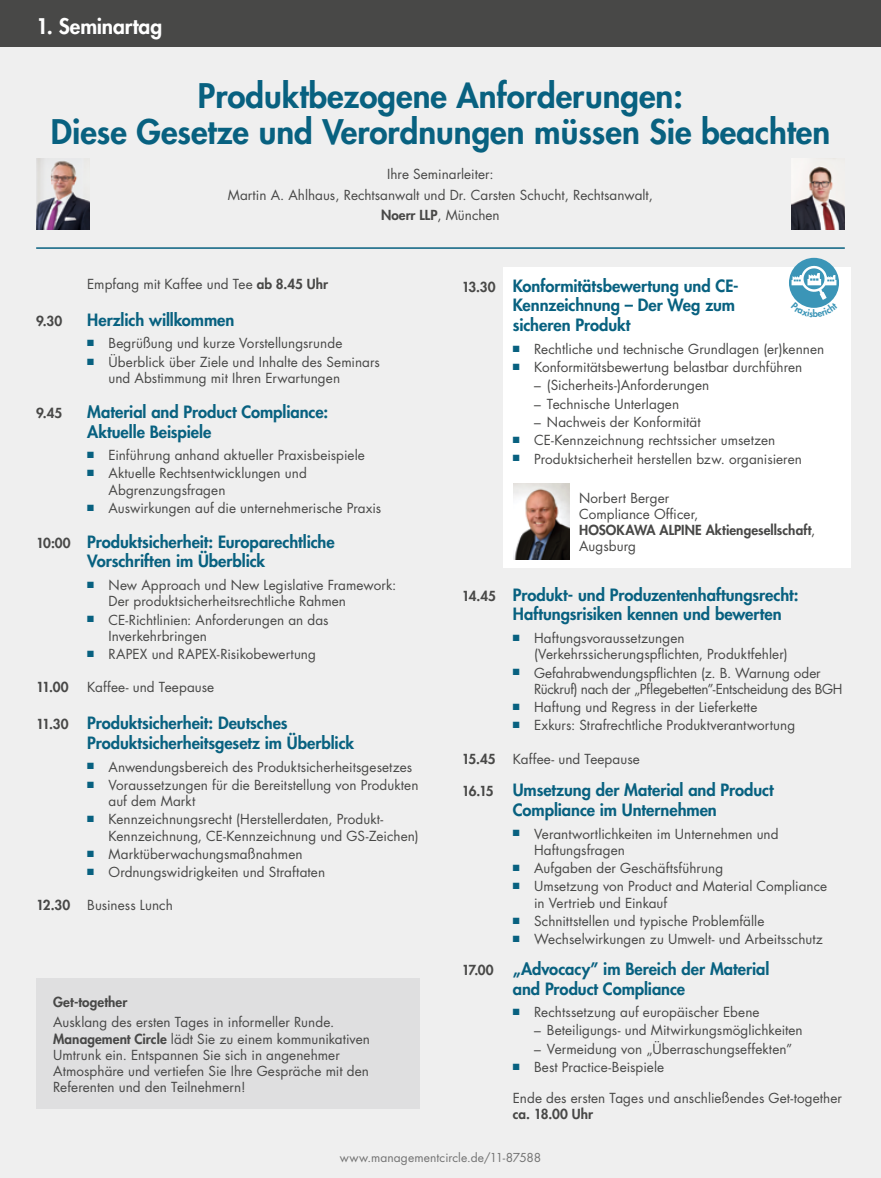
<style>
.page{position:relative;width:881px;height:1178px;background:#fff}
.page>*{position:absolute;margin:0;border:0;box-sizing:border-box;transform-origin:0 0}
.t1{font:800 33px/36px "Futura Std";color:#086180;text-align:center}
.t2{font:800 21px "Futura Std";letter-spacing:-.005em;color:#fff}
.t3{font:800 16.5px/19.8px "Futura Std";letter-spacing:-.005em;color:#086180}
.t4{font:13.5px/16.2px "Futura Std";letter-spacing:.005em;color:#484847}
.t5{font:13.5px/16.2px "Futura Std";letter-spacing:-.02em;color:#484847}
.t6{font:800 13.5px "Futura Std";letter-spacing:.005em;color:#484847}
.t7{font:12px "Futura Std";letter-spacing:.01em;color:#737373}
.s1{font-weight:800}
.s2{font-size:13.5px;color:#484847}
</style>
<div class="page">
<div style="left:0;top:0;width:880px;height:1178px;background:#efefef"></div>
<div style="left:0;top:0;width:880px;height:47px;background:#484847"></div>
<hr style="left:36px;top:247px;width:808px;height:2px;background:#086180">
<div style="left:503px;top:268px;width:347px;height:300px;background:#fff"></div>
<svg style="left:788px;top:258px;width:50px;height:50px"></svg>
<div style="left:36px;top:979px;width:383px;height:130px;background:#dfdfe0"></div>
<img style="left:513px;top:484px;width:56px;height:75px">
<img style="left:36px;top:159px;width:54px;height:71px">
<img style="left:791px;top:163px;width:53px;height:67px">
<svg style="left:790px;top:264px;width:47px;height:44px"></svg>
<h2 class="t2" style="left:36px;top:13px;width:127px">1. Seminartag</h2>
<h1 class="t1" style="left:51px;top:78px;width:780px">Produktbezogene Anforderungen:<br>Diese Gesetze und Verordnungen müssen Sie beachten</h1>
<p class="t4" style="left:228px;top:164px;width:426px;line-height:20.4px;text-align:center">Ihre Seminarleiter:<br>Martin A. Ahlhaus, Rechtsanwalt und Dr. Carsten Schucht, Rechtsanwalt,<br><span class="s1">Noerr LLP</span>, München</p>
<p class="t4" style="left:87px;top:276px;width:242px">Empfang mit Kaffee und Tee <span class="s1">ab 8.45 Uhr</span></p>
<p class="t6" style="left:36px;top:312px;width:27px">9.30</p>
<p class="t3" style="left:87px;top:310px;width:149px">Herzlich willkommen</p>
<p class="t4" style="left:87px;top:336px;width:256px"><sup>■</sup> Begrüßung und kurze Vorstellungsrunde</p>
<p class="t4" style="left:108px;top:354px;width:273px;text-indent:-21px"><sup>■</sup> Überblick über Ziele und Inhalte des Seminars und Abstimmung mit Ihren Erwartungen</p>
<p class="t6" style="left:36px;top:404px;width:28px">9.45</p>
<p class="t3" style="left:87px;top:402px;width:242px">Material and Product Compliance:<br>Aktuelle Beispiele</p>
<p class="t4" style="left:87px;top:447px;width:279px"><sup>■</sup> Einführung anhand aktueller Praxisbeispiele</p>
<p class="t4" style="left:108px;top:465px;width:200px;text-indent:-21px"><sup>■</sup> Aktuelle Rechtsentwicklungen und<br>Abgrenzungsfragen</p>
<p class="t4" style="left:87px;top:500px;width:295px"><sup>■</sup> Auswirkungen auf die unternehmerische Praxis</p>
<p class="t3" style="left:87px;top:532px;width:249px;text-indent:-51px"><span class="s2">10:00</span> Produktsicherheit: Europarechtliche<br>Vorschriften im Überblick</p>
<p class="t4" style="left:108px;top:577px;width:289px;text-indent:-21px"><sup>■</sup> New Approach und New Legislative Framework:<br>Der produktsicherheitsrechtliche Rahmen</p>
<p class="t4" style="left:108px;top:612px;width:221px;text-indent:-21px"><sup>■</sup> CE-Richtlinien: Anforderungen an das<br>Inverkehrbringen</p>
<p class="t4" style="left:87px;top:646px;width:230px"><sup>■</sup> RAPEX und RAPEX-Risikobewertung</p>
<p class="t6" style="left:36px;top:679px;width:34px">11.00</p>
<p class="t4" style="left:87px;top:679px;width:128px">Kaffee- und Teepause</p>
<p class="t3" style="left:87px;top:713px;width:268px;text-indent:-51px"><span class="s2">11.30</span> Produktsicherheit: Deutsches<br>Produktsicherheitsgesetz im Überblick</p>
<p class="t4" style="left:87px;top:758px;width:326px"><sup>■</sup> Anwendungsbereich des Produktsicherheitsgesetzes</p>
<p class="t4" style="left:108px;top:777px;width:311px;text-indent:-21px"><sup>■</sup> Voraussetzungen für die Bereitstellung von Produkten auf dem Markt</p>
<p class="t4" style="left:108px;top:811px;width:311px;text-indent:-21px"><sup>■</sup> Kennzeichnungsrecht (Herstellerdaten, Produkt-<br>Kennzeichnung, CE-Kennzeichnung und GS-Zeichen)</p>
<p class="t4" style="left:87px;top:846px;width:217px"><sup>■</sup> Marktüberwachungsmaßnahmen</p>
<p class="t4" style="left:87px;top:864px;width:239px"><sup>■</sup> Ordnungswidrigkeiten und Straftaten</p>
<p class="t6" style="left:36px;top:897px;width:35px">12.30</p>
<p class="t4" style="left:87px;top:897px;width:87px">Business Lunch</p>
<p class="t6" style="left:53px;top:993px;width:76px">Get-together</p>
<p class="t4" style="left:53px;top:1014px;width:318px">Ausklang des ersten Tages in informeller Runde.<br><span class="s1">Management Circle</span> lädt Sie zu einem kommunikativen Umtrunk ein. Entspannen Sie sich in angenehmer Atmosphäre und vertiefen Sie Ihre Gespräche mit den Referenten und den Teilnehmern!</p>
<p class="t3" style="left:512px;top:276px;width:227px;text-indent:-51px"><span class="s2">13.30</span> Konformitätsbewertung und CE-<br>Kennzeichnung – Der Weg zum sicheren Produkt</p>
<p class="t4" style="left:512px;top:341px;width:313px"><sup>■</sup> Rechtliche und technische Grundlagen (er)kennen</p>
<p class="t4" style="left:512px;top:359px;width:291px"><sup>■</sup> Konformitätsbewertung belastbar durchführen</p>
<p class="t4" style="left:534px;top:377px;width:177px">– (Sicherheits-)Anforderungen</p>
<p class="t4" style="left:534px;top:396px;width:146px">– Technische Unterlagen</p>
<p class="t4" style="left:534px;top:414px;width:168px">– Nachweis der Konformität</p>
<p class="t4" style="left:512px;top:432px;width:264px"><sup>■</sup> CE-Kennzeichnung rechtssicher umsetzen</p>
<p class="t4" style="left:512px;top:451px;width:290px"><sup>■</sup> Produktsicherheit herstellen bzw. organisieren</p>
<p class="t4" style="left:579px;top:490px;width:237px">Norbert Berger<br>Compliance Officer,<br><span class="s1">HOSOKAWA ALPINE Aktiengesellschaft</span>,<br>Augsburg</p>
<p class="t3" style="left:512px;top:585px;width:287px;text-indent:-51px"><span class="s2">14.45</span> Produkt- und Produzentenhaftungsrecht:<br>Haftungsrisiken kennen und bewerten</p>
<p class="t4" style="left:534px;top:630px;width:255px;text-indent:-21px"><sup>■</sup> Haftungsvoraussetzungen (Verkehrssicherungspflichten, Produktfehler)</p>
<p class="t5" style="left:534px;top:665px;width:310px;text-indent:-21px"><sup>■</sup> Gefahrabwendungspflichten (z. B. Warnung oder<br>Rückruf) nach der „Pflegebetten”-Entscheidung des BGH</p>
<p class="t4" style="left:512px;top:699px;width:246px"><sup>■</sup> Haftung und Regress in der Lieferkette</p>
<p class="t4" style="left:512px;top:717px;width:284px"><sup>■</sup> Exkurs: Strafrechtliche Produktverantwortung</p>
<p class="t6" style="left:461px;top:750px;width:35px">15.45</p>
<p class="t4" style="left:512px;top:751px;width:128px">Kaffee- und Teepause</p>
<p class="t3" style="left:461px;top:780px;width:313px;text-align:center"><span class="s2">16.15</span> Umsetzung der Material and Product<br>Compliance im Unternehmen</p>
<p class="t4" style="left:534px;top:826px;width:246px;text-indent:-21px"><sup>■</sup> Verantwortlichkeiten im Unternehmen und<br>Haftungsfragen</p>
<p class="t4" style="left:512px;top:860px;width:212px"><sup>■</sup> Aufgaben der Geschäftsführung</p>
<p class="t4" style="left:534px;top:878px;width:294px;text-indent:-21px"><sup>■</sup> Umsetzung von Product and Material Compliance in Vertrieb und Einkauf</p>
<p class="t4" style="left:512px;top:913px;width:253px"><sup>■</sup> Schnittstellen und typische Problemfälle</p>
<p class="t4" style="left:512px;top:931px;width:311px"><sup>■</sup> Wechselwirkungen zu Umwelt- und Arbeitsschutz</p>
<p class="t3" style="left:512px;top:959px;width:258px;text-indent:-51px"><span class="s2">17.00</span> „Advocacy” im Bereich der Material and Product Compliance</p>
<p class="t4" style="left:512px;top:1004px;width:248px"><sup>■</sup> Rechtssetzung auf europäischer Ebene</p>
<p class="t4" style="left:534px;top:1022px;width:270px">– Beteiligungs- und Mitwirkungsmöglichkeiten</p>
<p class="t4" style="left:534px;top:1041px;width:259px">– Vermeidung von „Überraschungseffekten”</p>
<p class="t4" style="left:512px;top:1059px;width:153px"><sup>■</sup> Best Practice-Beispiele</p>
<p class="t4" style="left:512px;top:1090px;width:331px">Ende des ersten Tages und anschließendes Get-together</p>
<p class="t6" style="left:512px;top:1106px;width:82px">ca. 18.00 Uhr</p>
<p class="t7" style="left:339px;top:1149px;width:203px">www.managementcircle.de/11-87588</p>
</div>
